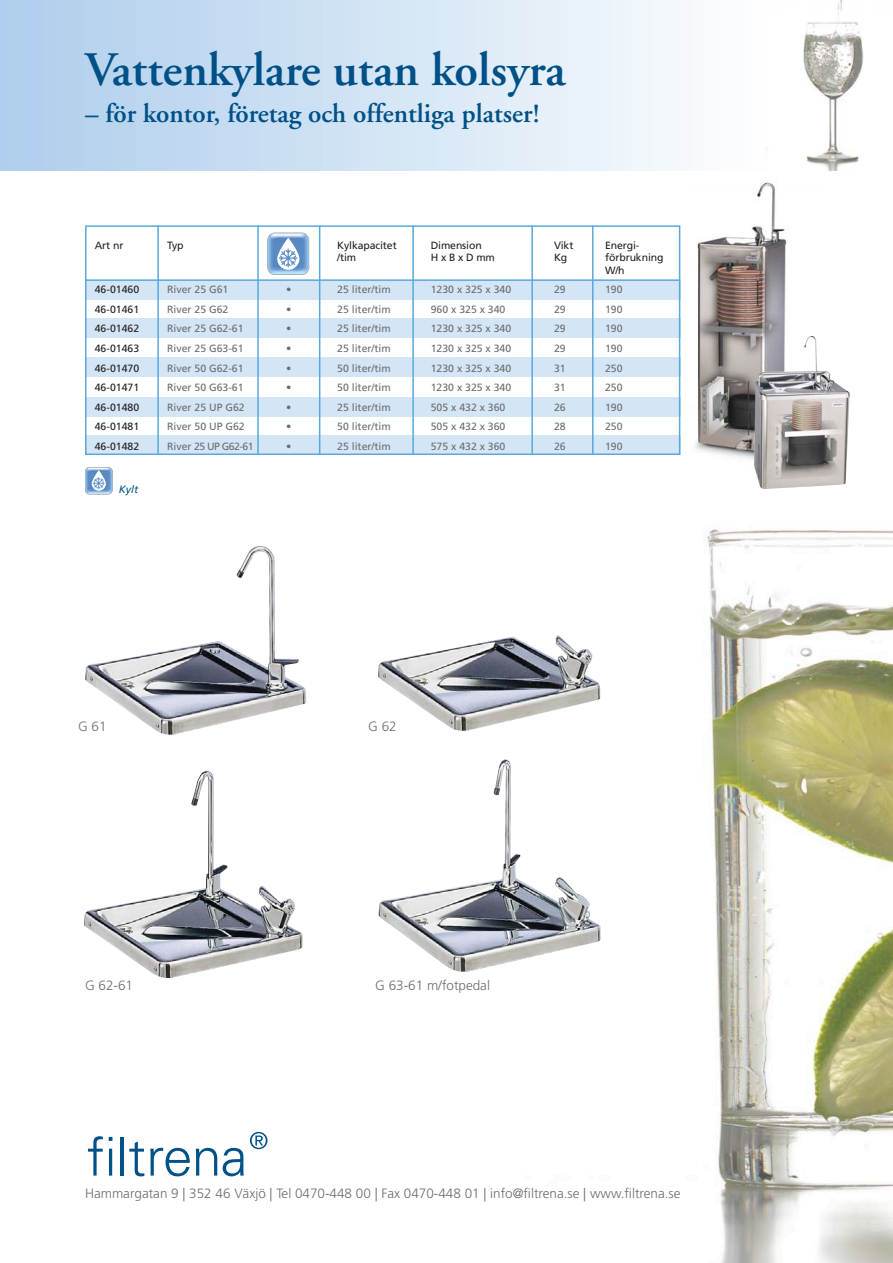
<style>
.page{position:relative;width:893px;height:1263px;background:#fff}
.page>*{position:absolute;margin:0;border:0;box-sizing:border-box;transform-origin:0 0}
.t1{font:600 48px "Adobe Garamond";color:#005187}
.t2{font:600 27px "Adobe Garamond";color:#005187}
.t3{font:300 13.5px "Frutiger";color:#6c6d70}
.t4{font:10.5px "Frutiger";color:#6c6d70}
.t5{font:10.5px "Frutiger";letter-spacing:-.01em;color:#231f20}
.t6{font:10.5px "Frutiger";letter-spacing:-.05em;color:#6c6d70}
.t7{font:italic 10.5px "Frutiger";color:#005187}
</style>
<div class="page">
<img style="left:484px;top:340px;width:409px;height:923px">
<div style="left:85px;top:280px;width:595px;height:19px;background:#d4e5f5"></div>
<div style="left:85px;top:318px;width:595px;height:20px;background:#d4e5f5"></div>
<div style="left:85px;top:358px;width:595px;height:19px;background:#d4e5f5"></div>
<div style="left:85px;top:397px;width:595px;height:19px;background:#d4e5f5"></div>
<div style="left:85px;top:435px;width:595px;height:19px;background:#d4e5f5"></div>
<div style="left:85px;top:225px;width:595px;height:230px;border:2px solid #5ba8dc"></div>
<hr style="left:85px;top:279px;width:595px;height:2px;background:#5ba8dc">
<hr style="left:157px;top:226px;width:2px;height:229px;background:#5ba8dc">
<hr style="left:257px;top:226px;width:2px;height:229px;background:#5ba8dc">
<hr style="left:319px;top:226px;width:1px;height:229px;background:#5ba8dc">
<hr style="left:412px;top:226px;width:2px;height:229px;background:#5ba8dc">
<hr style="left:531px;top:226px;width:2px;height:229px;background:#5ba8dc">
<hr style="left:592px;top:226px;width:1px;height:229px;background:#5ba8dc">
<img style="left:267px;top:232px;width:42px;height:43px">
<svg style="left:277px;top:238px;width:22px;height:32px"></svg>
<img style="left:85px;top:546px;width:221px;height:189px">
<img style="left:378px;top:635px;width:222px;height:98px">
<img style="left:84px;top:771px;width:219px;height:207px">
<img style="left:378px;top:759px;width:223px;height:216px">
<img style="left:85px;top:467px;width:27px;height:27px">
<svg style="left:92px;top:470px;width:14px;height:21px"></svg>
<svg style="left:88px;top:1136px;width:15px;height:39px"></svg>
<hr style="left:109px;top:1149px;width:3px;height:26px;background:#005187">
<svg style="left:109px;top:1137px;width:3px;height:4px"></svg>
<hr style="left:121px;top:1137px;width:3px;height:38px;background:#005187">
<svg style="left:129px;top:1141px;width:15px;height:35px"></svg>
<svg style="left:150px;top:1148px;width:40px;height:28px"></svg>
<svg style="left:196px;top:1148px;width:21px;height:27px"></svg>
<svg style="left:223px;top:1148px;width:21px;height:28px"></svg>
<svg style="left:250px;top:1132px;width:18px;height:17px"></svg>
<img style="left:687px;top:182px;width:100px;height:292px">
<img style="left:754px;top:336px;width:96px;height:153px">
<div style="left:0;top:0;width:765px;height:171px;background:linear-gradient(to right,#adcdec,#fdfefe)"></div>
<img style="left:803px;top:0;width:61px;height:170px">
<p class="t1" style="left:85px;top:43px;width:482px">Vattenkylare utan kolsyra</p>
<p class="t2" style="left:85px;top:99px;width:457px">– för kontor, företag och offentliga platser!</p>
<p class="t5" style="left:95px;top:239px;width:30px">Art nr</p>
<p class="t5" style="left:167px;top:239px;width:18px">Typ</p>
<p class="t5" style="left:337px;top:239px;width:61px">Kylkapacitet</p>
<p class="t5" style="left:431px;top:239px;width:53px">Dimension</p>
<p class="t5" style="left:554px;top:239px;width:21px">Vikt</p>
<p class="t5" style="left:605px;top:239px;width:36px">Energi-</p>
<p class="t5" style="left:337px;top:252px;width:20px">/tim</p>
<p class="t5" style="left:431px;top:252px;width:66px">H x B x D mm</p>
<p class="t5" style="left:554px;top:252px;width:15px">Kg</p>
<p class="t5" style="left:605px;top:252px;width:60px">förbrukning</p>
<p class="t5" style="left:605px;top:264px;width:21px">W/h</p>
<p class="t5" style="left:95px;top:284px;width:46px">46-01460</p>
<p class="t4" style="left:167px;top:284px;width:63px">River 25 G61</p>
<p class="t4" style="left:286px;top:284px;width:7px">•</p>
<p class="t4" style="left:337px;top:284px;width:55px">25 liter/tim</p>
<p class="t4" style="left:431px;top:284px;width:82px">1230 x 325 x 340</p>
<p class="t4" style="left:554px;top:284px;width:13px">29</p>
<p class="t4" style="left:605px;top:284px;width:19px">190</p>
<p class="t5" style="left:95px;top:303px;width:46px">46-01461</p>
<p class="t4" style="left:167px;top:303px;width:63px">River 25 G62</p>
<p class="t4" style="left:286px;top:303px;width:7px">•</p>
<p class="t4" style="left:337px;top:303px;width:55px">25 liter/tim</p>
<p class="t4" style="left:431px;top:303px;width:76px">960 x 325 x 340</p>
<p class="t4" style="left:554px;top:303px;width:13px">29</p>
<p class="t4" style="left:605px;top:303px;width:19px">190</p>
<p class="t5" style="left:95px;top:323px;width:46px">46-01462</p>
<p class="t4" style="left:167px;top:323px;width:78px">River 25 G62-61</p>
<p class="t4" style="left:286px;top:323px;width:7px">•</p>
<p class="t4" style="left:337px;top:323px;width:55px">25 liter/tim</p>
<p class="t4" style="left:431px;top:323px;width:82px">1230 x 325 x 340</p>
<p class="t4" style="left:554px;top:323px;width:13px">29</p>
<p class="t4" style="left:605px;top:323px;width:19px">190</p>
<p class="t5" style="left:95px;top:342px;width:46px">46-01463</p>
<p class="t4" style="left:167px;top:342px;width:78px">River 25 G63-61</p>
<p class="t4" style="left:286px;top:342px;width:7px">•</p>
<p class="t4" style="left:337px;top:342px;width:55px">25 liter/tim</p>
<p class="t4" style="left:431px;top:342px;width:82px">1230 x 325 x 340</p>
<p class="t4" style="left:554px;top:342px;width:13px">29</p>
<p class="t4" style="left:605px;top:342px;width:19px">190</p>
<p class="t5" style="left:95px;top:362px;width:46px">46-01470</p>
<p class="t4" style="left:167px;top:362px;width:78px">River 50 G62-61</p>
<p class="t4" style="left:286px;top:362px;width:7px">•</p>
<p class="t4" style="left:337px;top:362px;width:55px">50 liter/tim</p>
<p class="t4" style="left:431px;top:362px;width:82px">1230 x 325 x 340</p>
<p class="t4" style="left:554px;top:362px;width:13px">31</p>
<p class="t4" style="left:605px;top:362px;width:19px">250</p>
<p class="t5" style="left:95px;top:381px;width:46px">46-01471</p>
<p class="t4" style="left:167px;top:381px;width:78px">River 50 G63-61</p>
<p class="t4" style="left:286px;top:381px;width:7px">•</p>
<p class="t4" style="left:337px;top:381px;width:55px">50 liter/tim</p>
<p class="t4" style="left:431px;top:381px;width:82px">1230 x 325 x 340</p>
<p class="t4" style="left:554px;top:381px;width:13px">31</p>
<p class="t4" style="left:605px;top:381px;width:19px">250</p>
<p class="t5" style="left:95px;top:401px;width:46px">46-01480</p>
<p class="t4" style="left:167px;top:401px;width:79px">River 25 UP G62</p>
<p class="t4" style="left:286px;top:401px;width:7px">•</p>
<p class="t4" style="left:337px;top:401px;width:55px">25 liter/tim</p>
<p class="t4" style="left:431px;top:401px;width:76px">505 x 432 x 360</p>
<p class="t4" style="left:554px;top:401px;width:13px">26</p>
<p class="t4" style="left:605px;top:401px;width:19px">190</p>
<p class="t5" style="left:95px;top:420px;width:46px">46-01481</p>
<p class="t4" style="left:167px;top:420px;width:79px">River 50 UP G62</p>
<p class="t4" style="left:286px;top:420px;width:7px">•</p>
<p class="t4" style="left:337px;top:420px;width:55px">50 liter/tim</p>
<p class="t4" style="left:431px;top:420px;width:76px">505 x 432 x 360</p>
<p class="t4" style="left:554px;top:420px;width:13px">28</p>
<p class="t4" style="left:605px;top:420px;width:19px">250</p>
<p class="t5" style="left:95px;top:440px;width:46px">46-01482</p>
<p class="t6" style="left:167px;top:440px;width:88px">River 25 UP G62-61</p>
<p class="t4" style="left:286px;top:440px;width:7px">•</p>
<p class="t4" style="left:337px;top:440px;width:55px">25 liter/tim</p>
<p class="t4" style="left:431px;top:440px;width:76px">575 x 432 x 360</p>
<p class="t4" style="left:554px;top:440px;width:13px">26</p>
<p class="t4" style="left:605px;top:440px;width:19px">190</p>
<p class="t7" style="left:119px;top:483px;width:21px">Kylt</p>
<p class="t3" style="left:78px;top:718px;width:30px">G 61</p>
<p class="t3" style="left:368px;top:718px;width:30px">G 62</p>
<p class="t3" style="left:85px;top:977px;width:50px">G 62-61</p>
<p class="t3" style="left:375px;top:977px;width:116px">G 63-61 m/fotpedal</p>
<p class="t3" style="left:85px;top:1186px;width:597px">Hammargatan 9 | 352 46 Växjö | Tel 0470-448 00 | Fax 0470-448 01 | info@filtrena.se | www.filtrena.se</p>
</div>
